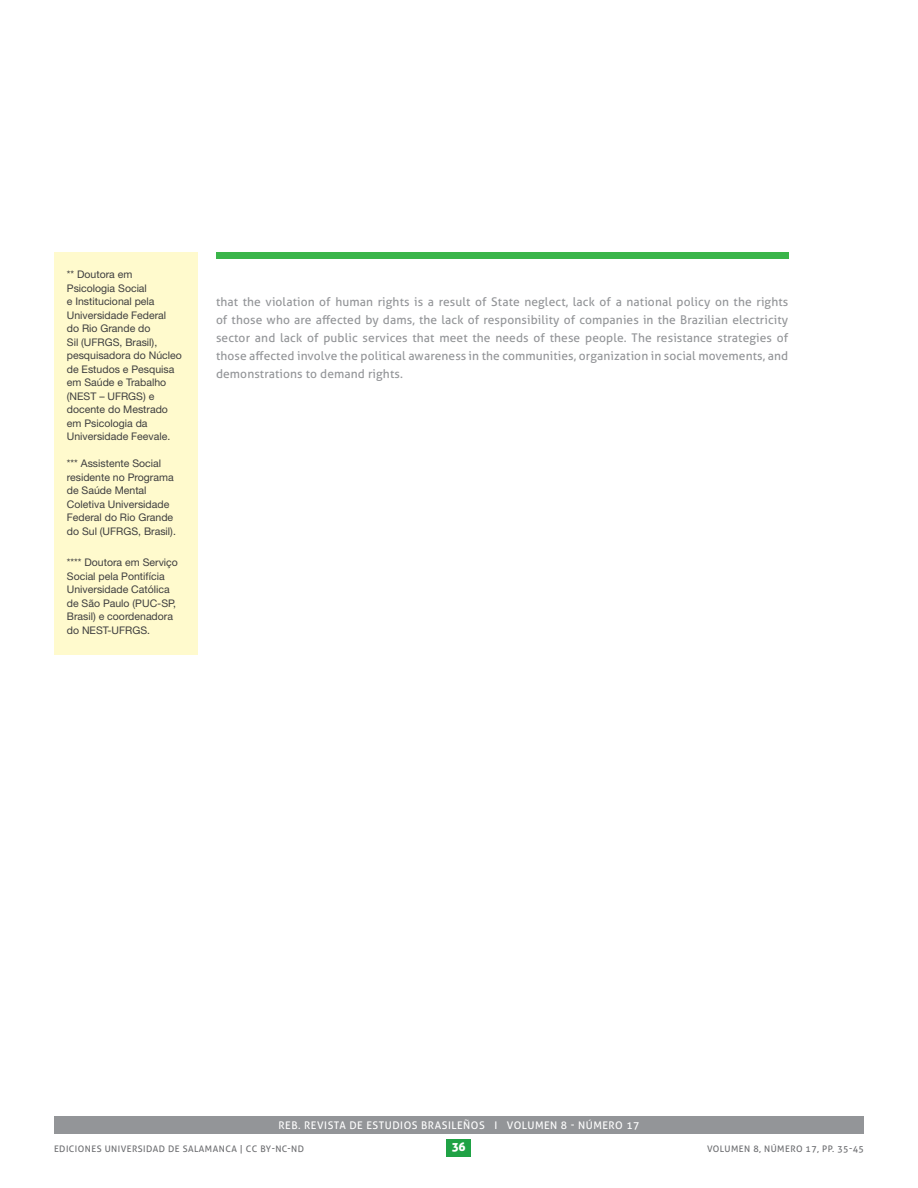
<style>
.page{position:relative;width:918px;height:1188px;background:#fff}
.page>*{position:absolute;margin:0;border:0;box-sizing:border-box;transform-origin:0 0}
.body{font:12px/18px "Aller";letter-spacing:.01em;color:#939598;text-align:justify}
.t1{font:12px "Aller Display";color:#fff}
.body-2{font:10.5px/13.5px "Helvetica Neue";color:#3e3e3f}
.t2{font:10.5px "Aller";letter-spacing:.05em;color:#fff}
.t3{font:9px "Aller";letter-spacing:.05em;color:#6c6d70}
</style>
<div class="page">
<div style="left:54px;top:1116px;width:810px;height:18px;background:#939598"></div>
<div style="left:447px;top:1139px;width:24px;height:18px;background:#1fa245"></div>
<div style="left:216px;top:252px;width:572px;height:6px;background:#3ab54a"></div>
<div style="left:54px;top:252px;width:144px;height:403px;background:#fffacd"></div>
<p class="body-2" style="left:67px;top:268px;width:116px">** Doutora em<br>Psicologia Social<br>e Institucional pela<br>Universidade Federal<br>do Rio Grande do<br>Sil (UFRGS, Brasil), pesquisadora do Núcleo de Estudos e Pesquisa em Saúde e Trabalho (NEST – UFRGS) e docente do Mestrado em Psicologia da<br>Universidade Feevale.</p>
<p class="body-2" style="left:67px;top:457px;width:111px">*** Assistente Social residente no Programa de Saúde Mental<br>Coletiva Universidade<br>Federal do Rio Grande do Sul (UFRGS, Brasil).</p>
<p class="body-2" style="left:67px;top:556px;width:113px">**** Doutora em Serviço<br>Social pela Pontifícia<br>Universidade Católica de São Paulo (PUC-SP,<br>Brasil) e coordenadora do NEST-UFRGS.</p>
<p class="body" style="left:216px;top:293px;width:574px">that the violation of human rights is a result of State neglect, lack of a national policy on the rights of those who are affected by dams, the lack of responsibility of companies in the Brazilian electricity sector and lack of public services that meet the needs of these people. The resistance strategies of those affected involve the political awareness in the communities, organization in social movements, and demonstrations to demand rights.</p>
<p class="t2" style="left:278px;top:1119px;width:363px">REB. REVISTA DE ESTUDIOS BRASILEÑOS I VOLUMEN 8 - NÚMERO 17</p>
<p class="t3" style="left:54px;top:1143px;width:252px">EDICIONES UNIVERSIDAD DE SALAMANCA | CC BY-NC-ND</p>
<p class="t1" style="left:452px;top:1139px;width:15px">36</p>
<p class="t3" style="left:707px;top:1143px;width:158px">VOLUMEN 8, NÚMERO 17, PP. 35-45</p>
</div>
